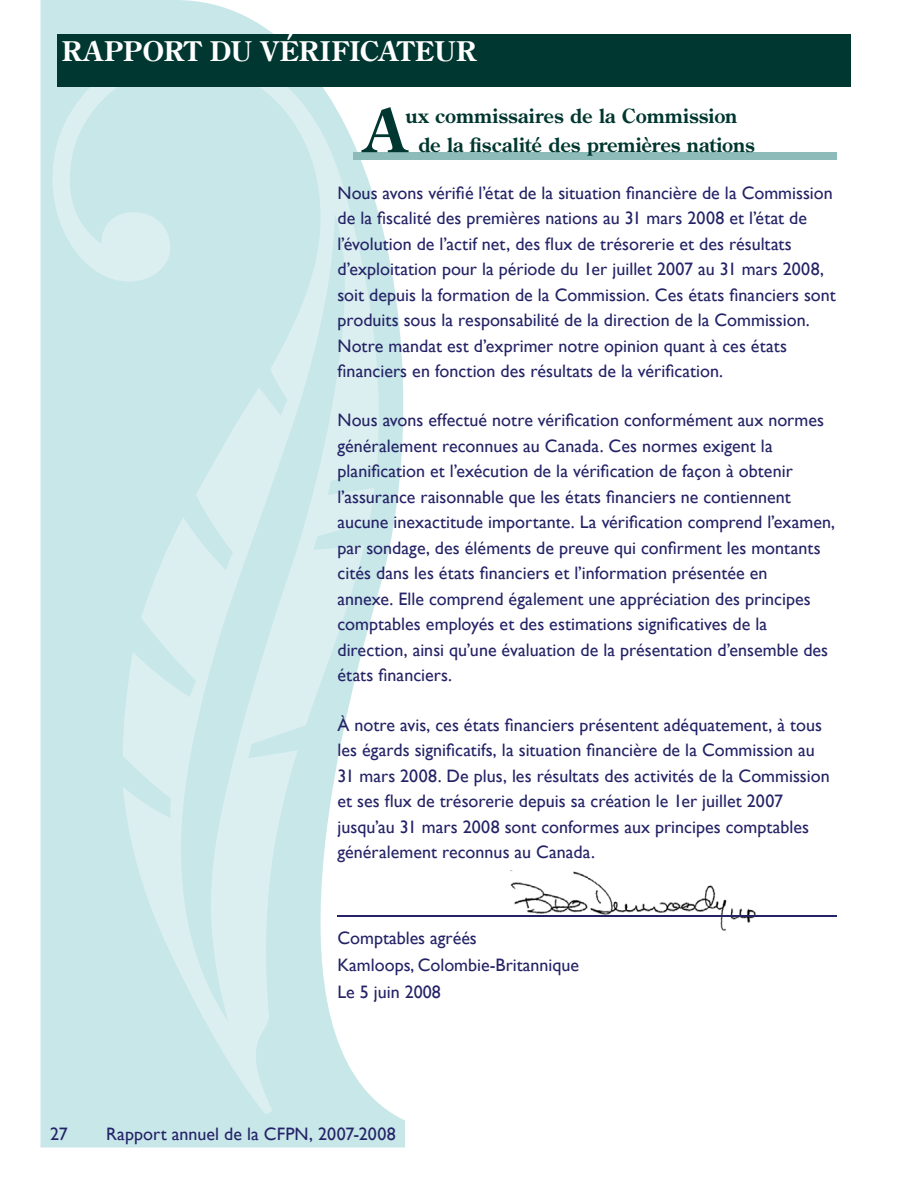
<style>
.page{position:relative;width:918px;height:1188px;background:#fff}
.page>*{position:absolute;margin:0;border:0;box-sizing:border-box;transform-origin:0 0}
.t1{font:700 59.4px "Century Old Style Std";color:#003730}
.t2{font:700 27px "Century Old Style Std";letter-spacing:.015em;color:#fff}
.t3{font:700 19.5px/29.2px "Century Old Style Std";color:#003730}
.t4{font:18px/25.5px "Gill Sans";color:#242366}
</style>
<div class="page">
<svg style="left:40px;top:0;width:406px;height:1148px"></svg>
<svg style="left:53px;top:48px;width:330px;height:1067px;background:#d1eaec"></svg>
<img style="left:510px;top:871px;width:246px;height:60px">
<div style="left:57px;top:34px;width:793px;height:53px;background:#003730"></div>
<div style="left:354px;top:152px;width:483px;height:8px;background:#8cbbb9"></div>
<hr style="left:338px;top:916px;width:499px;height:1px;background:#242366">
<h2 class="t2" style="left:62px;top:40px;width:415px">RAPPORT DU VÉRIFICATEUR</h2>
<h1 class="t1" style="left:364px;top:106px;width:43px">A</h1>
<p class="t3" style="left:418px;top:103px;width:338px;text-indent:-13px">ux commissaires de la Commission de la fiscalité des premières nations</p>
<p class="t4" style="left:338px;top:180px;width:500px">Nous avons vérifié l’état de la situation financière de la Commission de la fiscalité des premières nations au 31 mars 2008 et l’état de l’évolution de l’actif net, des flux de trésorerie et des résultats d’exploitation pour la période du 1er juillet 2007 au 31 mars 2008, soit depuis la formation de la Commission. Ces états financiers sont produits sous la responsabilité de la direction de la Commission.<br>Notre mandat est d’exprimer notre opinion quant à ces états financiers en fonction des résultats de la vérification.</p>
<p class="t4" style="left:338px;top:407px;width:499px">Nous avons effectué notre vérification conformément aux normes généralement reconnues au Canada. Ces normes exigent la planification et l’exécution de la vérification de façon à obtenir l’assurance raisonnable que les états financiers ne contiennent aucune inexactitude importante. La vérification comprend l’examen, par sondage, des éléments de preuve qui confirment les montants cités dans les états financiers et l’information présentée en<br>annexe. Elle comprend également une appréciation des principes comptables employés et des estimations significatives de la direction, ainsi qu’une évaluation de la présentation d’ensemble des états financiers.</p>
<p class="t4" style="left:338px;top:712px;width:494px">À notre avis, ces états financiers présentent adéquatement, à tous les égards significatifs, la situation financière de la Commission au 31 mars 2008. De plus, les résultats des activités de la Commission et ses flux de trésorerie depuis sa création le 1er juillet 2007 jusqu’au 31 mars 2008 sont conformes aux principes comptables généralement reconnus au Canada.</p>
<p class="t4" style="left:338px;top:925px;width:243px;line-height:27px">Comptables agréés<br>Kamloops, Colombie-Britannique<br>Le 5 juin 2008</p>
<p class="t4" style="left:50px;top:1121px;width:19px">27</p>
<p class="t4" style="left:106px;top:1121px;width:291px">Rapport annuel de la CFPN, 2007-2008</p>
</div>
